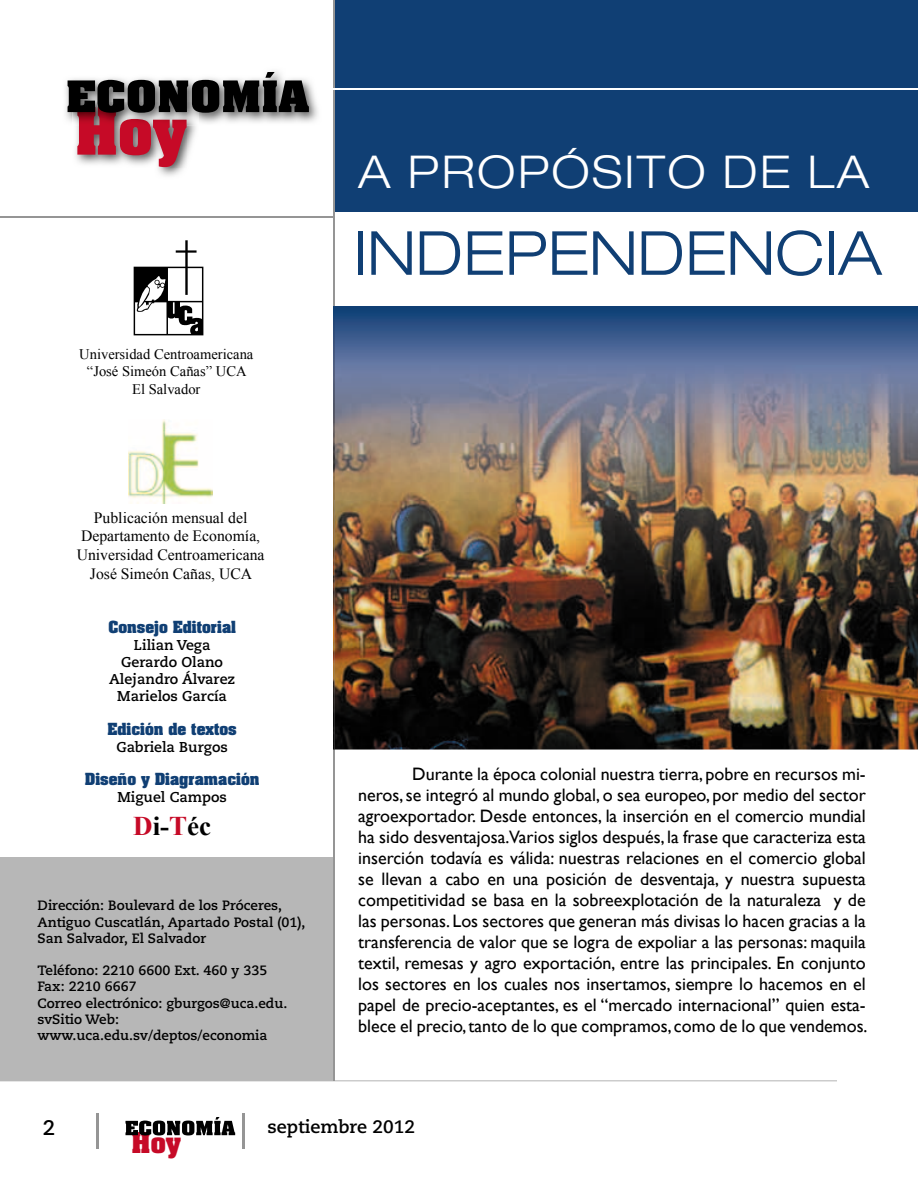
<style>
.page{position:relative;width:918px;height:1188px;background:#fff}
.page>*{position:absolute;margin:0;border:0;box-sizing:border-box;transform-origin:0 0}
.t1{font:300 expanded 60.75px "Helvetica 43";color:#103f74}
.t2{font:700 55.5px "Aachen";color:#c60a27}
.t3{font:300 expanded 45px "Helvetica 43";letter-spacing:.05em;color:#fff}
.t4{font:700 27px "Times New Roman";color:#000}
.t5{font:700 24.45px "Aachen";color:#c60a27}
.t6{font:700 21px "Caecilia LT Std";color:#000}
.t7{font:18px/21px "Gill Sans";color:#000;text-align:justify}
.t8{font:700 18px "Caecilia LT Std";color:#000}
.t9{font:15.75px/18.9px "Times New Roman";color:#000;text-align:center}
.t10{font:14.55px/17.4px "Times New Roman";color:#000;text-align:center}
.t11{font:700 14.25px/17.1px "Caecilia LT Std";color:#000;text-align:center}
.t12{font:700 14.25px "Aachen";color:#103f74}
.t13{font:700 13.5px/16.2px "Caecilia LT Std";color:#000}
.s1{color:#c60a27}
</style>
<div class="page">
<svg style="left:125px;top:1117px;width:110px;height:19px"></svg>
<hr style="left:96px;top:1113px;width:3px;height:36px;background:#959595">
<hr style="left:242px;top:1113px;width:3px;height:36px;background:#959595">
<svg style="left:0;top:1080px;width:837px;height:2px"></svg>
<div style="left:333px;top:0;width:585px;height:212px;background:#103f74"></div>
<img style="left:75px;top:125px;width:121px;height:51px">
<img style="left:77px;top:125px;width:110px;height:42px">
<img style="left:65px;top:71px;width:253px;height:54px">
<img style="left:77px;top:113px;width:110px;height:12px">
<svg style="left:68px;top:72px;width:241px;height:41px"></svg>
<svg style="left:134px;top:240px;width:69px;height:95px"></svg>
<img style="left:129px;top:420px;width:83px;height:83px">
<hr style="left:0;top:217px;width:333px;height:1px;background:#959595">
<div style="left:0;top:857px;width:333px;height:224px;background:#b7b7b7"></div>
<hr style="left:333px;top:0;width:1px;height:1081px;background:#959595">
<hr style="left:333px;top:89px;width:585px;height:1px;background:#fff">
<img style="left:333px;top:500px;width:585px;height:250px">
<div style="left:334px;top:307px;width:584px;height:58px;background:linear-gradient(to bottom,#0c3d74,#6678a5)"></div>
<svg style="left:333px;top:307px;width:1px;height:58px"></svg>
<img style="left:333px;top:365px;width:585px;height:135px">
<h2 class="t2" style="left:75px;top:91px;width:113px">Hoy</h2>
<p class="t10" style="left:79px;top:345px;width:176px">Universidad Centroamericana “José Simeón Cañas” UCA<br>El Salvador</p>
<p class="t9" style="left:77px;top:508px;width:189px">Publicación mensual del<br>Departamento de Economía,<br>Universidad Centroamericana<br>José Simeón Cañas, UCA</p>
<p class="t12" style="left:108px;top:616px;width:129px">Consejo Editorial</p>
<p class="t11" style="left:109px;top:636px;width:128px">Lilian Vega<br>Gerardo Olano<br>Alejandro Álvarez<br>Marielos García</p>
<p class="t12" style="left:108px;top:719px;width:131px">Edición de textos</p>
<p class="t11" style="left:117px;top:739px;width:113px">Gabriela Burgos</p>
<p class="t12" style="left:85px;top:769px;width:176px">Diseño y Diagramación</p>
<p class="t11" style="left:117px;top:789px;width:111px">Miguel Campos</p>
<h3 class="t4" style="left:133px;top:807px;width:79px"><span class="s1">D</span>i-<span class="s1">T</span>éc</h3>
<p class="t13" style="left:38px;top:898px;width:270px">Dirección: Boulevard de los Próceres,<br>Antiguo Cuscatlán, Apartado Postal (01),<br>San Salvador, El Salvador</p>
<p class="t13" style="left:38px;top:963px;width:251px">Teléfono: 2210 6600 Ext. 460 y 335<br>Fax: 2210 6667<br>Correo electrónico: gburgos@uca.edu. svSitio Web: www.uca.edu.sv/deptos/economia</p>
<h3 class="t3" style="left:358px;top:145px;width:513px">A PROPÓSITO DE LA</h3>
<h1 class="t1" style="left:354px;top:217px;width:530px">INDEPENDENCIA</h1>
<p class="t7" style="left:358px;top:764px;width:511px;text-indent:54px">Durante la época colonial nuestra tierra, pobre en recursos mi&shy;neros, se integró al mundo global, o sea europeo, por medio del sector agroexportador. Desde entonces, la inserción en el comercio mundial ha sido desventajosa.Varios siglos después, la frase que caracteriza esta inserción todavía es válida: nuestras relaciones en el comercio global se llevan a cabo en una posición de desventaja, y nuestra supuesta competitividad se basa en la sobreexplotación de la naturaleza y de las personas. Los sectores que generan más divisas lo hacen gracias a la transferencia de valor que se logra de expoliar a las personas: maquila textil, remesas y agro exportación, entre las principales. En conjunto los sectores en los cuales nos insertamos, siempre lo hacemos en el papel de precio-aceptantes, es el “mercado internacional” quien esta&shy;blece el precio, tanto de lo que compramos, como de lo que vendemos.</p>
<p class="t6" style="left:43px;top:1116px;width:14px">2</p>
<h3 class="t5" style="left:132px;top:1125px;width:51px">Hoy</h3>
<p class="t8" style="left:267px;top:1116px;width:149px">septiembre 2012</p>
</div>
